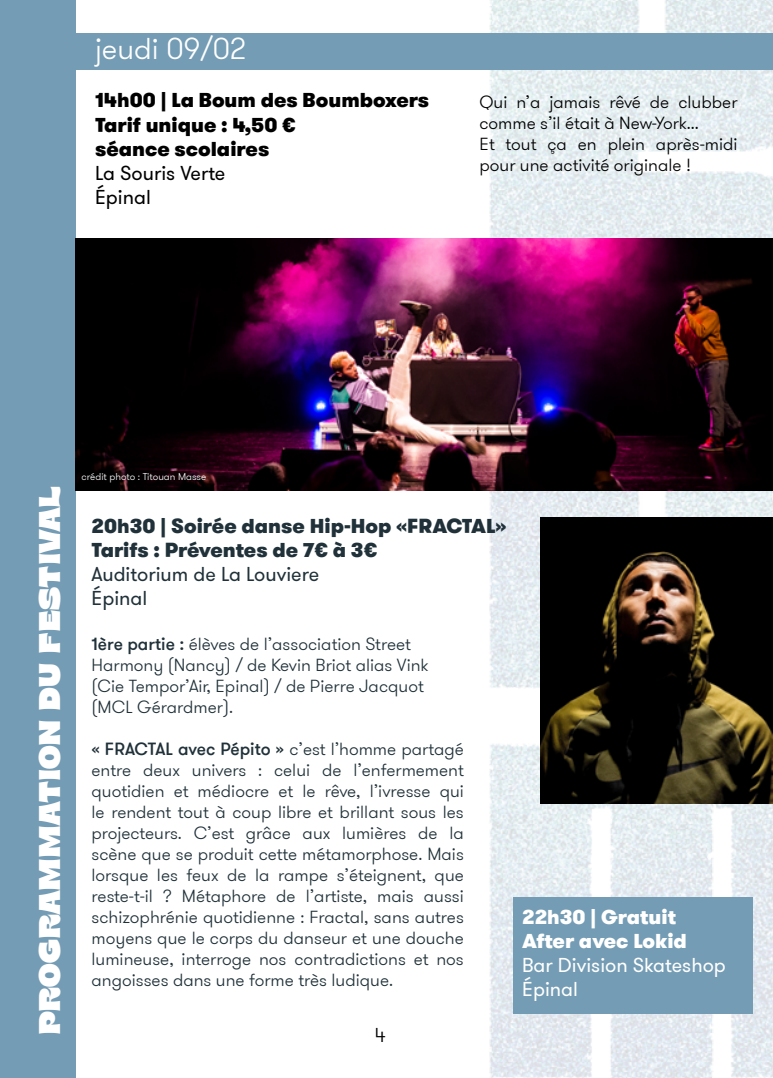
<style>
.page{position:relative;width:773px;height:1078px;background:#fff}
.page>*{position:absolute;margin:0;border:0;box-sizing:border-box;transform-origin:0 0}
.t1{font:900 30px "Brice";color:#fff}
.t2{font:300 30px "GT Walsheim Pro";color:#fff}
.t3{font:900 20px/24px "GT Walsheim Pro";color:#000}
.t4{font:900 20px/24px "GT Walsheim Pro";color:#203139}
.t5{font:20px/24px "GT Walsheim Pro";color:#203139}
.t6{font:900 20px/24px "GT Walsheim Pro";color:#fff}
.t7{font:20px/24px "GT Walsheim Pro";color:#fff}
.t8{font:20px/24px "GT Walsheim Pro";color:#000}
.t9{font:300 20px "GT Walsheim Pro";color:#000}
.t10{font:300 17.5px/21px "GT Walsheim Pro";color:#203139}
.t11{font:300 17.5px/21px "GT Walsheim Pro";color:#000}
.t12{font:300 10px "GT Walsheim Pro";color:#fff}
.s1{font-weight:500}
</style>
<div class="page">
<img style="left:369px;top:0;width:403px;height:1077px">
<div style="left:0;top:0;width:75px;height:1077px;background:#749cb4"></div>
<div style="left:48px;top:34px;width:724px;height:36px;background:#749cb4"></div>
<div style="left:513px;top:896px;width:240px;height:117px;background:#749cb4"></div>
<img style="left:75px;top:239px;width:697px;height:251px">
<img style="left:540px;top:517px;width:232px;height:286px">
<h1 class="t2" style="left:95px;top:29px;width:152px">jeudi 09/02</h1>
<p class="t3" style="left:95px;top:88px;width:335px">14h00 | La Boum des Boumboxers<br>Tarif unique : 4,50 €<br>séance scolaires</p>
<p class="t8" style="left:95px;top:161px;width:132px">La Souris Verte<br>Épinal</p>
<p class="t11" style="left:479px;top:92px;width:259px">Qui n’a jamais rêvé de clubber comme s’il était à New-York...<br>Et tout ça en plein après-midi pour une activité originale !</p>
<h1 class="t1" style="left:36px;top:1035px;width:550px;rotate:-90deg">PROGRAMMATION DU FESTIVAL</h1>
<p class="t12" style="left:81px;top:470px;width:126px">crédit photo : Titouan Masse</p>
<p class="t4" style="left:92px;top:513px;width:416px">20h30 | Soirée danse Hip-Hop «FRACTAL»<br>Tarifs : Préventes de 7€ à 3€</p>
<p class="t5" style="left:92px;top:562px;width:229px">Auditorium de La Louviere<br>Épinal</p>
<p class="t10" style="left:92px;top:633px;width:338px"><span class="s1">1ère partie :</span> élèves de l’association Street Harmony (Nancy) / de Kevin Briot alias Vink (Cie Tempor’Air, Epinal) / de Pierre Jacquot (MCL Gérardmer).</p>
<p class="t10" style="left:92px;top:738px;width:374px;text-align:justify"><span class="s1">« FRACTAL avec Pépito »</span> c’est l’homme partagé entre deux univers : celui de l’enfermement quotidien et médiocre et le rêve, l’ivresse qui le rendent tout à coup libre et brillant sous les projecteurs. C’est grâce aux lumières de la scène que se produit cette métamorphose. Mais lorsque les feux de la rampe s’éteignent, que reste-t-il ? Métaphore de l’artiste, mais aussi schizophrénie quotidienne : Fractal, sans autres moyens que le corps du danseur et une douche lumineuse, interroge nos contradictions et nos angoisses dans une forme très ludique.</p>
<p class="t9" style="left:375px;top:1022px;width:12px">4</p>
<p class="t6" style="left:522px;top:904px;width:166px">22h30 | Gratuit<br>After avec Lokid</p>
<p class="t7" style="left:522px;top:953px;width:205px">Bar Division Skateshop<br>Épinal</p>
</div>
